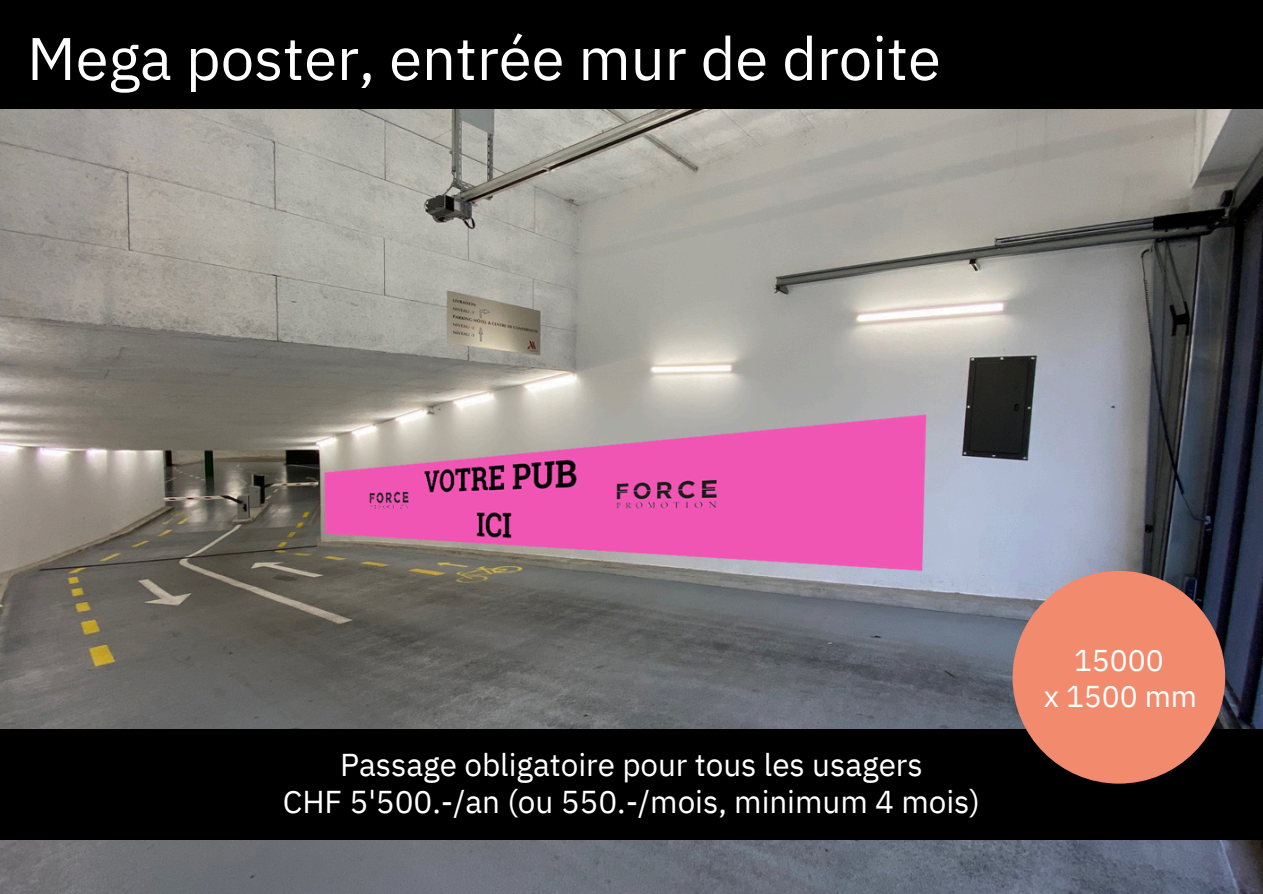
<style>
.page{position:relative;width:1263px;height:894px;background:#fff}
.page>*{position:absolute;margin:0;border:0;box-sizing:border-box;transform-origin:0 0}
.t1{font:60px "IBM Plex Sans";color:#fff}
.t2{font:31.5px/37.2px "IBM Plex Sans";color:#fff;text-align:center}
.t3{font:30px/36px "IBM Plex Sans";color:#fff;text-align:center}
</style>
<div class="page">
<img style="left:0;top:108px;width:1263px;height:785px">
<div style="left:0;top:0;width:1263px;height:108px;background:#000"></div>
<div style="left:0;top:729px;width:1263px;height:110px;background:#000"></div>
<div style="left:1012px;top:570px;width:213px;height:213px;background:#f28a6d;border-radius:50%"></div>
<p class="t1" style="left:27px;top:18px;width:915px">Mega poster, entrée mur de droite</p>
<h1 class="t2" style="left:283px;top:745px;width:699px">Passage obligatoire pour tous les usagers<br>CHF 5'500.-/an (ou 550.-/mois, minimum 4 mois)</h1>
<p class="t3" style="left:1044px;top:641px;width:155px">15000<br>x 1500 mm</p>
</div>
